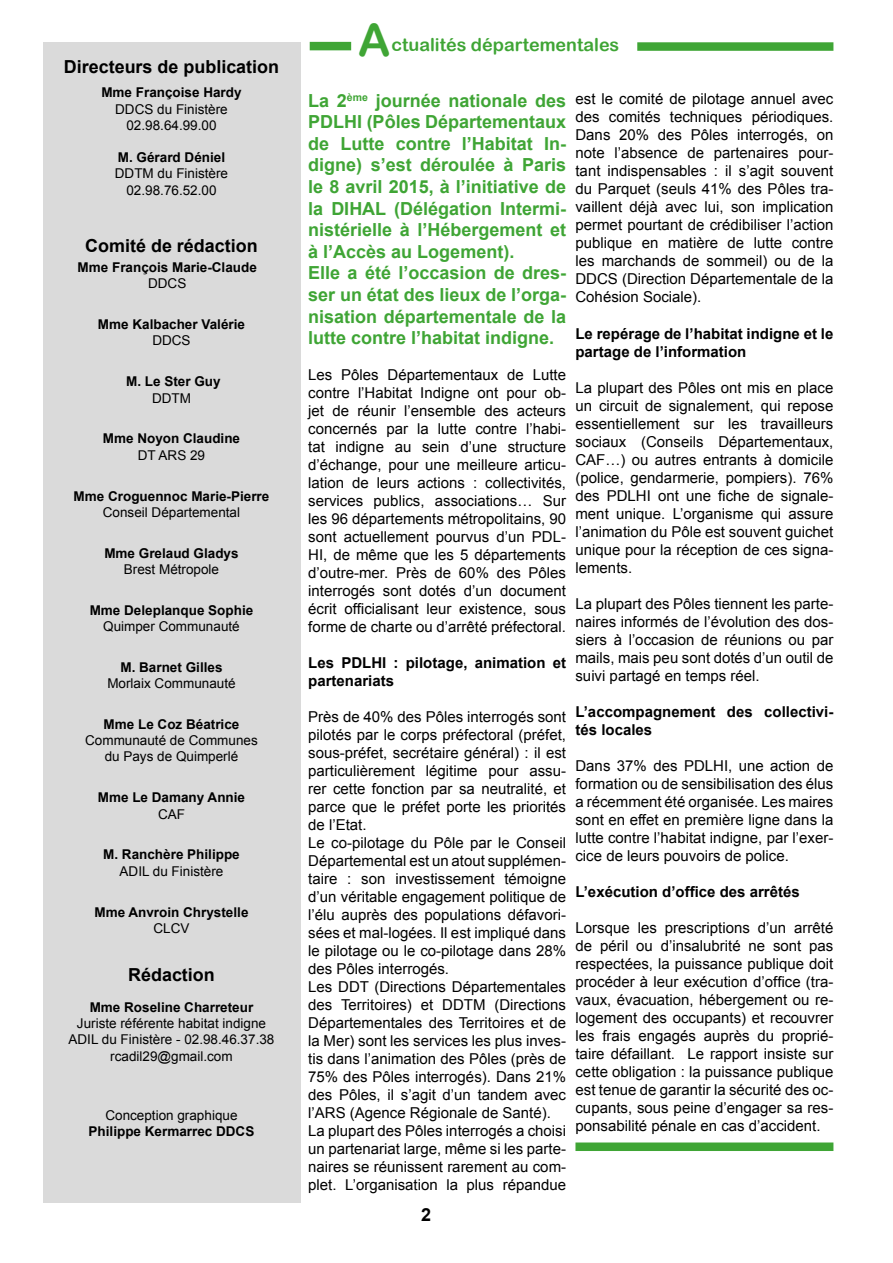
<style>
.page{position:relative;width:893px;height:1263px;background:#fff}
.page>*{position:absolute;margin:0;border:0;box-sizing:border-box;transform-origin:0 0}
.t1{font:44.85px "Arial Rounded MT Bold";color:#3fa535}
.t2{font:700 18px/21.6px "Arial";color:#3fa535}
.t3{font:700 18px "Arial";color:#000}
.t4{font:18px "Arial Rounded MT Bold";color:#3fa535}
.t5{font:15px/18px "Arial";color:#000;text-align:justify}
.t6{font:700 15px/18px "Arial";color:#000}
.t7{font:13.5px/16.2px "Arial";color:#000;text-align:center}
.t8{font:700 13.5px "Arial";color:#000}
</style>
<div class="page">
<div style="left:43px;top:43px;width:257px;height:1160px;background:#dadada"></div>
<div style="left:310px;top:42px;width:41px;height:8px;background:#3fa535"></div>
<div style="left:637px;top:42px;width:196px;height:9px;background:#3fa535"></div>
<div style="left:575px;top:1142px;width:258px;height:9px;background:#3fa535"></div>
<p class="t3" style="left:64px;top:54px;width:217px">Directeurs de publication</p>
<p class="t8" style="left:101px;top:84px;width:142px">Mme Françoise Hardy</p>
<p class="t7" style="left:115px;top:101px;width:114px">DDCS du Finistère<br>02.98.64.99.00</p>
<p class="t8" style="left:118px;top:148px;width:109px">M. Gérard Déniel</p>
<p class="t7" style="left:115px;top:166px;width:115px">DDTM du Finistère<br>02.98.76.52.00</p>
<p class="t3" style="left:85px;top:233px;width:174px">Comité de rédaction</p>
<p class="t8" style="left:78px;top:258px;width:181px">Mme François Marie-Claude</p>
<p class="t7" style="left:148px;top:276px;width:40px">DDCS</p>
<p class="t8" style="left:98px;top:315px;width:149px">Mme Kalbacher Valérie</p>
<p class="t7" style="left:152px;top:333px;width:40px">DDCS</p>
<p class="t8" style="left:126px;top:373px;width:96px">M. Le Ster Guy</p>
<p class="t7" style="left:152px;top:390px;width:40px">DDTM</p>
<p class="t8" style="left:103px;top:430px;width:139px">Mme Noyon Claudine</p>
<p class="t7" style="left:138px;top:447px;width:69px">DT ARS 29</p>
<p class="t8" style="left:74px;top:487px;width:197px">Mme Croguennoc Marie-Pierre</p>
<p class="t7" style="left:103px;top:504px;width:139px">Conseil Départemental</p>
<p class="t8" style="left:104px;top:544px;width:136px">Mme Grelaud Gladys</p>
<p class="t7" style="left:124px;top:561px;width:97px">Brest Métropole</p>
<p class="t8" style="left:90px;top:601px;width:165px">Mme Deleplanque Sophie</p>
<p class="t7" style="left:103px;top:618px;width:138px">Quimper Communauté</p>
<p class="t8" style="left:120px;top:658px;width:104px">M. Barnet Gilles</p>
<p class="t7" style="left:107px;top:675px;width:130px">Morlaix Communauté</p>
<p class="t8" style="left:104px;top:715px;width:137px">Mme Le Coz Béatrice</p>
<p class="t7" style="left:85px;top:732px;width:174px">Communauté de Communes du Pays de Quimperlé</p>
<p class="t8" style="left:98px;top:788px;width:149px">Mme Le Damany Annie</p>
<p class="t7" style="left:158px;top:806px;width:28px">CAF</p>
<p class="t8" style="left:103px;top:846px;width:138px">M. Ranchère Philippe</p>
<p class="t7" style="left:120px;top:863px;width:105px">ADIL du Finistère</p>
<p class="t8" style="left:94px;top:903px;width:156px">Mme Anvroin Chrystelle</p>
<p class="t7" style="left:153px;top:920px;width:38px">CLCV</p>
<p class="t3" style="left:128px;top:963px;width:88px">Rédaction</p>
<p class="t8" style="left:90px;top:998px;width:165px">Mme Roseline Charreteur</p>
<p class="t7" style="left:69px;top:1015px;width:207px">Juriste référente habitat indigne<br>ADIL du Finistère - 02.98.46.37.38 rcadil29@gmail.com</p>
<p class="t7" style="left:105px;top:1107px;width:134px">Conception graphique</p>
<p class="t8" style="left:89px;top:1122px;width:167px">Philippe Kermarrec DDCS</p>
<h1 class="t1" style="left:358px;top:14px;width:34px">A</h1>
<p class="t4" style="left:392px;top:34px;width:229px">ctualités départementales</p>
<p class="t2" style="left:308px;top:90px;width:259px">La 2<sup>ème</sup> journée nationale des<br>PDLHI (Pôles Départementaux de Lutte contre l’Habitat In&shy;digne) s’est déroulée à Paris le 8 avril 2015, à l’initiative de la DIHAL (Délégation Intermi&shy;nistérielle à l’Hébergement et à l’Accès au Logement).<br>Elle a été l’occasion de dres&shy;ser un état des lieux de l’orga&shy;nisation départementale de la lutte contre l’habitat indigne.</p>
<p class="t5" style="left:308px;top:366px;width:259px">Les Pôles Départementaux de Lutte contre l’Habitat Indigne ont pour ob&shy;jet de réunir l’ensemble des acteurs concernés par la lutte contre l’habi&shy;tat indigne au sein d’une structure d’échange, pour une meilleure articu&shy;lation de leurs actions : collectivités, services publics, associations… Sur les 96 départements métropolitains, 90 sont actuellement pourvus d’un PDL-HI, de même que les 5 départements d’outre-mer. Près de 60% des Pôles interrogés sont dotés d’un document écrit officialisant leur existence, sous forme de charte ou d’arrêté préfectoral.</p>
<p class="t6" style="left:308px;top:654px;width:259px">Les PDLHI : pilotage, animation et partenariats</p>
<p class="t5" style="left:308px;top:708px;width:259px;text-align:left">Près de 40% des Pôles interrogés sont pilotés par le corps préfectoral (préfet, sous-préfet, secrétaire général) : il est particulièrement légitime pour assu&shy;rer cette fonction par sa neutralité, et parce que le préfet porte les priorités de l’Etat.<br>Le co-pilotage du Pôle par le Conseil Départemental est un atout supplémen&shy;taire : son investissement témoigne d’un véritable engagement politique de l’élu auprès des populations défavori&shy;sées et mal-logées. Il est impliqué dans le pilotage ou le co-pilotage dans 28% des Pôles interrogés.<br>Les DDT (Directions Départementales des Territoires) et DDTM (Directions Départementales des Territoires et de la Mer) sont les services les plus inves&shy;tis dans l’animation des Pôles (près de 75% des Pôles interrogés). Dans 21% des Pôles, il s’agit d’un tandem avec l’ARS (Agence Régionale de Santé).<br>La plupart des Pôles interrogés a choisi un partenariat large, même si les parte&shy;naires se réunissent rarement au com&shy;plet. L’organisation la plus répandue</p>
<p class="t5" style="left:575px;top:90px;width:259px">est le comité de pilotage annuel avec des comités techniques périodiques.<br>Dans 20% des Pôles interrogés, on note l’absence de partenaires pour&shy;tant indispensables : il s’agit souvent du Parquet (seuls 41% des Pôles tra&shy;vaillent déjà avec lui, son implication permet pourtant de crédibiliser l’action publique en matière de lutte contre les marchands de sommeil) ou de la DDCS (Direction Départementale de la Cohésion Sociale).</p>
<p class="t6" style="left:575px;top:325px;width:259px">Le repérage de l’habitat indigne et le partage de l’information</p>
<p class="t5" style="left:575px;top:378px;width:259px">La plupart des Pôles ont mis en place un circuit de signalement, qui repose essentiellement sur les travailleurs sociaux (Conseils Départementaux, CAF…) ou autres entrants à domicile (police, gendarmerie, pompiers). 76% des PDLHI ont une fiche de signale&shy;ment unique. L’organisme qui assure l’animation du Pôle est souvent guichet unique pour la réception de ces signa&shy;lements.</p>
<p class="t5" style="left:575px;top:594px;width:259px">La plupart des Pôles tiennent les parte&shy;naires informés de l’évolution des dos&shy;siers à l’occasion de réunions ou par mails, mais peu sont dotés d’un outil de suivi partagé en temps réel.</p>
<p class="t6" style="left:575px;top:703px;width:259px">L’accompagnement des collectivi&shy;tés locales</p>
<p class="t5" style="left:575px;top:756px;width:259px">Dans 37% des PDLHI, une action de formation ou de sensibilisation des élus a récemment été organisée. Les maires sont en effet en première ligne dans la lutte contre l’habitat indigne, par l’exer&shy;cice de leurs pouvoirs de police.</p>
<p class="t6" style="left:575px;top:883px;width:226px">L’exécution d’office des arrêtés</p>
<p class="t5" style="left:575px;top:918px;width:259px">Lorsque les prescriptions d’un arrêté de péril ou d’insalubrité ne sont pas respectées, la puissance publique doit procéder à leur exécution d’office (tra&shy;vaux, évacuation, hébergement ou re&shy;logement des occupants) et recouvrer les frais engagés auprès du proprié&shy;taire défaillant. Le rapport insiste sur cette obligation : la puissance publique est tenue de garantir la sécurité des oc&shy;cupants, sous peine d’engager sa res&shy;ponsabilité pénale en cas d’accident.</p>
<p class="t3" style="left:421px;top:1202px;width:12px">2</p>
</div>
